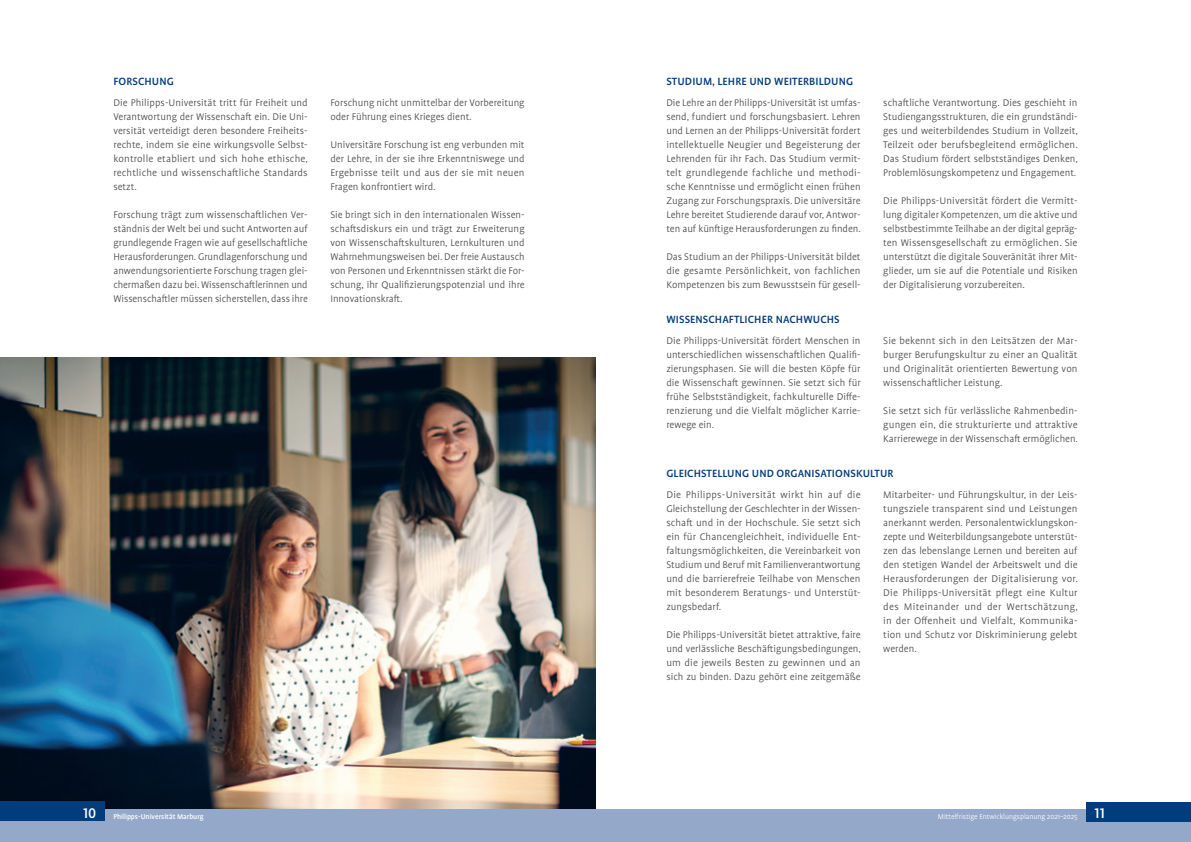
<style>
.page{position:relative;width:1191px;height:842px;background:#fff}
.page>*{position:absolute;margin:0;border:0;box-sizing:border-box;transform-origin:0 0}
.t1{font:500 12px "Profile Pro";letter-spacing:.01em;color:#013d7d}
.t2{font:300 11px/14px "Profile Pro";color:#4b4c4d;text-align:justify}
.t3{font:300 8px "Profile Pro";letter-spacing:-.005em;color:#fff}
.t4{font:500 8px "Profile Pro";letter-spacing:-.005em;color:#fff}
.s1{font-size:16px}
.s2{font-weight:500;font-size:16px}
</style>
<div class="page">
<img style="left:0;top:358px;width:595px;height:451px">
<div style="left:0;top:809px;width:1191px;height:33px;background:#94a8ca"></div>
<div style="left:1086px;top:801px;width:105px;height:20px;background:#013d7d"></div>
<div style="left:0;top:801px;width:105px;height:20px;background:#013d7d"></div>
<p class="t1" style="left:113px;top:74px;width:62px">FORSCHUNG</p>
<p class="t2" style="left:113px;top:96px;width:196px">Die Philipps-Universität tritt für Freiheit und Verantwortung der Wissenschaft ein. Die Uni&shy;versität verteidigt deren besondere Freiheits&shy;rechte, indem sie eine wirkungsvolle Selbst&shy;kontrolle etabliert und sich hohe ethische, rechtliche und wissenschaftliche Standards setzt.</p>
<p class="t2" style="left:113px;top:208px;width:196px">Forschung trägt zum wissenschaftlichen Ver&shy;ständnis der Welt bei und sucht Antworten auf grundlegende Fragen wie auf gesellschaftliche Herausforderungen. Grundlagenforschung und anwendungsorientierte Forschung tragen glei&shy;chermaßen dazu bei. Wissenschaftlerinnen und Wissenschaftler müssen sicherstellen, dass ihre</p>
<p class="t2" style="left:330px;top:96px;width:196px">Forschung nicht unmittelbar der Vorbereitung oder Führung eines Krieges dient.</p>
<p class="t2" style="left:330px;top:138px;width:196px">Universitäre Forschung ist eng verbunden mit der Lehre, in der sie ihre Erkenntniswege und Ergebnisse teilt und aus der sie mit neuen Fragen konfrontiert wird.</p>
<p class="t2" style="left:330px;top:208px;width:196px">Sie bringt sich in den internationalen Wissen&shy;schaftsdiskurs ein und trägt zur Erweiterung von Wissenschaftskulturen, Lernkulturen und Wahrnehmungsweisen bei. Der freie Austausch von Personen und Erkenntnissen stärkt die For&shy;schung, ihr Qualifizierungspotenzial und ihre Innovationskraft.</p>
<p class="t1" style="left:666px;top:74px;width:188px">STUDIUM, LEHRE UND WEITERBILDUNG</p>
<p class="t2" style="left:666px;top:96px;width:196px">Die Lehre an der Philipps-Universität ist umfas&shy;send, fundiert und forschungsbasiert. Lehren und Lernen an der Philipps-Universität fordert intellektuelle Neugier und Begeisterung der Lehrenden für ihr Fach. Das Studium vermit&shy;telt grundlegende fachliche und methodi&shy;sche Kenntnisse und ermöglicht einen frühen Zugang zur Forschungspraxis. Die universitäre Lehre bereitet Studierende darauf vor, Antwor&shy;ten auf künftige Herausforderungen zu finden.</p>
<p class="t2" style="left:666px;top:250px;width:196px">Das Studium an der Philipps-Universität bildet die gesamte Persönlichkeit, von fachlichen Kompetenzen bis zum Bewusstsein für gesell-</p>
<p class="t2" style="left:883px;top:96px;width:196px">schaftliche Verantwortung. Dies geschieht in Studiengangsstrukturen, die ein grundständi&shy;ges und weiterbildendes Studium in Vollzeit, Teilzeit oder berufsbegleitend ermöglichen.<br>Das Studium fördert selbstständiges Denken, Problemlösungskompetenz und Engagement.</p>
<p class="t2" style="left:883px;top:194px;width:196px">Die Philipps-Universität fördert die Vermitt&shy;lung digitaler Kompetenzen, um die aktive und selbstbestimmte Teilhabe an der digital gepräg&shy;ten Wissensgesellschaft zu ermöglichen. Sie unterstützt die digitale Souveränität ihrer Mit&shy;glieder, um sie auf die Potentiale und Risiken der Digitalisierung vorzubereiten.</p>
<p class="t1" style="left:666px;top:312px;width:175px">WISSENSCHAFTLICHER NACHWUCHS</p>
<p class="t2" style="left:666px;top:334px;width:196px">Die Philipps-Universität fördert Menschen in unterschiedlichen wissenschaftlichen Qualifi&shy;zierungsphasen. Sie will die besten Köpfe für die Wissenschaft gewinnen. Sie setzt sich für frühe Selbstständigkeit, fachkulturelle Diffe&shy;renzierung und die Vielfalt möglicher Karrie&shy;rewege ein.</p>
<p class="t2" style="left:883px;top:334px;width:196px">Sie bekennt sich in den Leitsätzen der Mar&shy;burger Berufungskultur zu einer an Qualität und Originalität orientierten Bewertung von wissenschaftlicher Leistung.</p>
<p class="t2" style="left:883px;top:404px;width:196px">Sie setzt sich für verlässliche Rahmenbedin&shy;gungen ein, die strukturierte und attraktive Karrierewege in der Wissenschaft ermöglichen.</p>
<p class="t1" style="left:666px;top:466px;width:229px">GLEICHSTELLUNG UND ORGANISATIONSKULTUR</p>
<p class="t2" style="left:666px;top:488px;width:196px">Die Philipps-Universität wirkt hin auf die Gleichstellung der Geschlechter in der Wissen&shy;schaft und in der Hochschule. Sie setzt sich ein für Chancengleichheit, individuelle Ent&shy;faltungsmöglichkeiten, die Vereinbarkeit von Studium und Beruf mit Familienverantwortung und die barrierefreie Teilhabe von Menschen mit besonderem Beratungs- und Unterstüt&shy;zungsbedarf.</p>
<p class="t2" style="left:666px;top:628px;width:196px">Die Philipps-Universität bietet attraktive, faire und verlässliche Beschäftigungsbedingungen, um die jeweils Besten zu gewinnen und an sich zu binden. Dazu gehört eine zeitgemäße</p>
<p class="t2" style="left:883px;top:488px;width:196px">Mitarbeiter- und Führungskultur, in der Leis&shy;tungsziele transparent sind und Leistungen anerkannt werden. Personalentwicklungskon&shy;zepte und Weiterbildungsangebote unterstüt&shy;zen das lebenslange Lernen und bereiten auf den stetigen Wandel der Arbeitswelt und die Herausforderungen der Digitalisierung vor.<br>Die Philipps-Universität pflegt eine Kultur des Miteinander und der Wertschätzung, in der Offenheit und Vielfalt, Kommunika&shy;tion und Schutz vor Diskriminierung gelebt werden.</p>
<p class="t4" style="left:83px;top:812px;width:122px"><span class="s1">10</span> Philipps-Universität Marburg</p>
<p class="t3" style="left:938px;top:812px;width:168px">Mittelfristige Entwicklungsplanung 2021–2025 <span class="s2">11</span></p>
</div>
